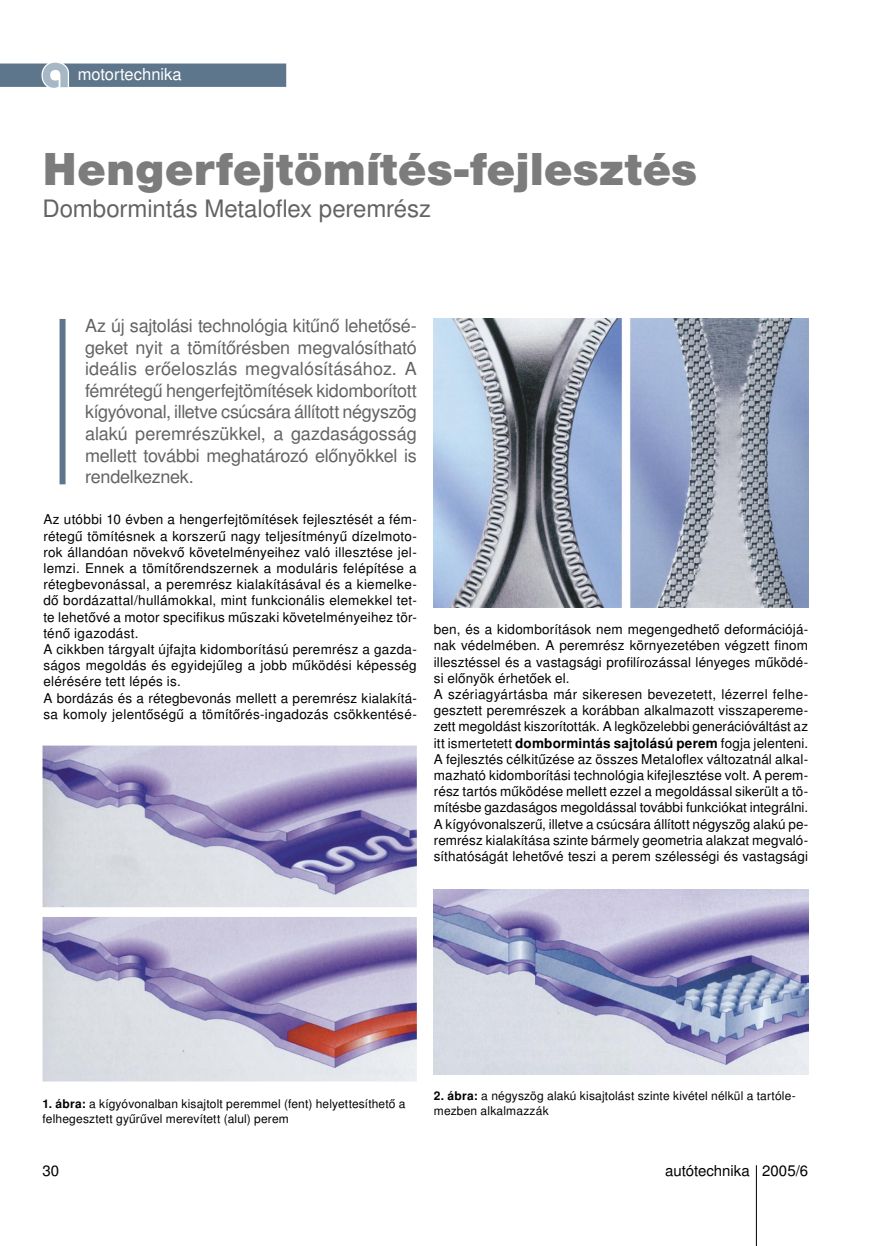
<style>
.page{position:relative;width:872px;height:1246px;background:#fff}
.page>*{position:absolute;margin:0;border:0;box-sizing:border-box;transform-origin:0 0}
.cim{font:900 48px "Nimbus San TOT";color:#7c7c7c}
.alcim{font:24px "Nimbus Sans LOT";letter-spacing:-.005em;color:#636363}
.lead{font:18px/21.6px "Nimbus Sans LOT";letter-spacing:-.015em;color:#636363;text-align:justify}
.t1{font:16.5px "Nimbus Sans LOT";color:#fff}
.t2{font:15px "Nimbus Sans LOT";color:#000}
.szoveg{font:13.5px/16.2px "Nimbus Sans LOT";letter-spacing:.015em;color:#000;text-align:justify}
.kepala{font:12px/14.4px "Nimbus Sans LOT";letter-spacing:.015em;color:#000}
.s1{font-weight:700}
</style>
<div class="page">
<svg style="left:0;top:63px;width:286px;height:25px;background:#6f8598"></svg>
<hr style="left:756px;top:1165px;width:1px;height:81px;background:#000">
<div style="left:60px;top:319px;width:6px;height:165px;background:#5d768b"></div>
<img style="left:434px;top:319px;width:374px;height:289px">
<img style="left:43px;top:745px;width:374px;height:336px">
<img style="left:434px;top:890px;width:374px;height:184px">
<p class="t1" style="left:78px;top:64px;width:106px">motortechnika</p>
<p class="cim" style="left:43px;top:142px;width:656px">Hengerfejtömítés-fejlesztés</p>
<p class="alcim" style="left:43px;top:194px;width:390px">Dombormintás Metaloflex peremrész</p>
<p class="lead" style="left:85px;top:315px;width:333px">Az új sajtolási technológia kitűnő lehetősé&shy;geket nyit a tömítőrésben megvalósítható ideális erőeloszlás megvalósításához. A fémrétegű hengerfejtömítések kidomborított kígyóvonal, illetve csúcsára állított négyszög alakú peremrészükkel, a gazdaságosság mellett további meghatározó előnyökkel is rendelkeznek.</p>
<p class="szoveg" style="left:43px;top:512px;width:375px">Az utóbbi 10 évben a hengerfejtömítések fejlesztését a fém&shy;rétegű tömítésnek a korszerű nagy teljesítményű dízelmoto&shy;rok állandóan növekvő követelményeihez való illesztése jel&shy;lemzi. Ennek a tömítőrendszernek a moduláris felépítése a rétegbevonással, a peremrész kialakításával és a kiemelke&shy;dő bordázattal/hullámokkal, mint funkcionális elemekkel tet&shy;te lehetővé a motor specifikus műszaki követelményeihez tör&shy;ténő igazodást.</p>
<p class="szoveg" style="left:43px;top:641px;width:375px">A cikkben tárgyalt újfajta kidomborítású peremrész a gazda&shy;ságos megoldás és egyidejűleg a jobb működési képesség elérésére tett lépés is.</p>
<p class="szoveg" style="left:43px;top:690px;width:375px">A bordázás és a rétegbevonás mellett a peremrész kialakítá&shy;sa komoly jelentőségű a tömítőrés-ingadozás csökkentésé-</p>
<p class="szoveg" style="left:434px;top:622px;width:376px">ben, és a kidomborítások nem megengedhető deformációjá&shy;nak védelmében. A peremrész környezetében végzett finom illesztéssel és a vastagsági profilírozással lényeges működé&shy;si előnyök érhetőek el.</p>
<p class="szoveg" style="left:434px;top:686px;width:376px">A szériagyártásba már sikeresen bevezetett, lézerrel felhe&shy;gesztett peremrészek a korábban alkalmazott visszapereme&shy;zett megoldást kiszorították. A legközelebbi generációváltást az itt ismertetett <span class="s1">dombormintás sajtolású perem</span> fogja jelenteni.<br>A fejlesztés célkitűzése az összes Metaloflex változatnál alkal&shy;mazható kidomborítási technológia kifejlesztése volt. A perem&shy;rész tartós működése mellett ezzel a megoldással sikerült a tö&shy;mítésbe gazdaságos megoldással további funkciókat integrálni.<br>A kígyóvonalszerű, illetve a csúcsára állított négyszög alakú pe&shy;remrész kialakítása szinte bármely geometria alakzat megvaló&shy;síthatóságát lehetővé teszi a perem szélességi és vastagsági</p>
<p class="kepala" style="left:43px;top:1097px;width:364px"><span class="s1">1. ábra:</span> a kígyóvonalban kisajtolt peremmel (fent) helyettesíthető a felhegesztett gyűrűvel merevített (alul) perem</p>
<p class="kepala" style="left:434px;top:1089px;width:363px"><span class="s1">2. ábra:</span> a négyszög alakú kisajtolást szinte kivétel nélkül a tartóle&shy;mezben alkalmazzák</p>
<p class="t2" style="left:43px;top:1162px;width:18px">30</p>
<p class="t2" style="left:665px;top:1162px;width:144px">autótechnika 2005/6</p>
</div>
